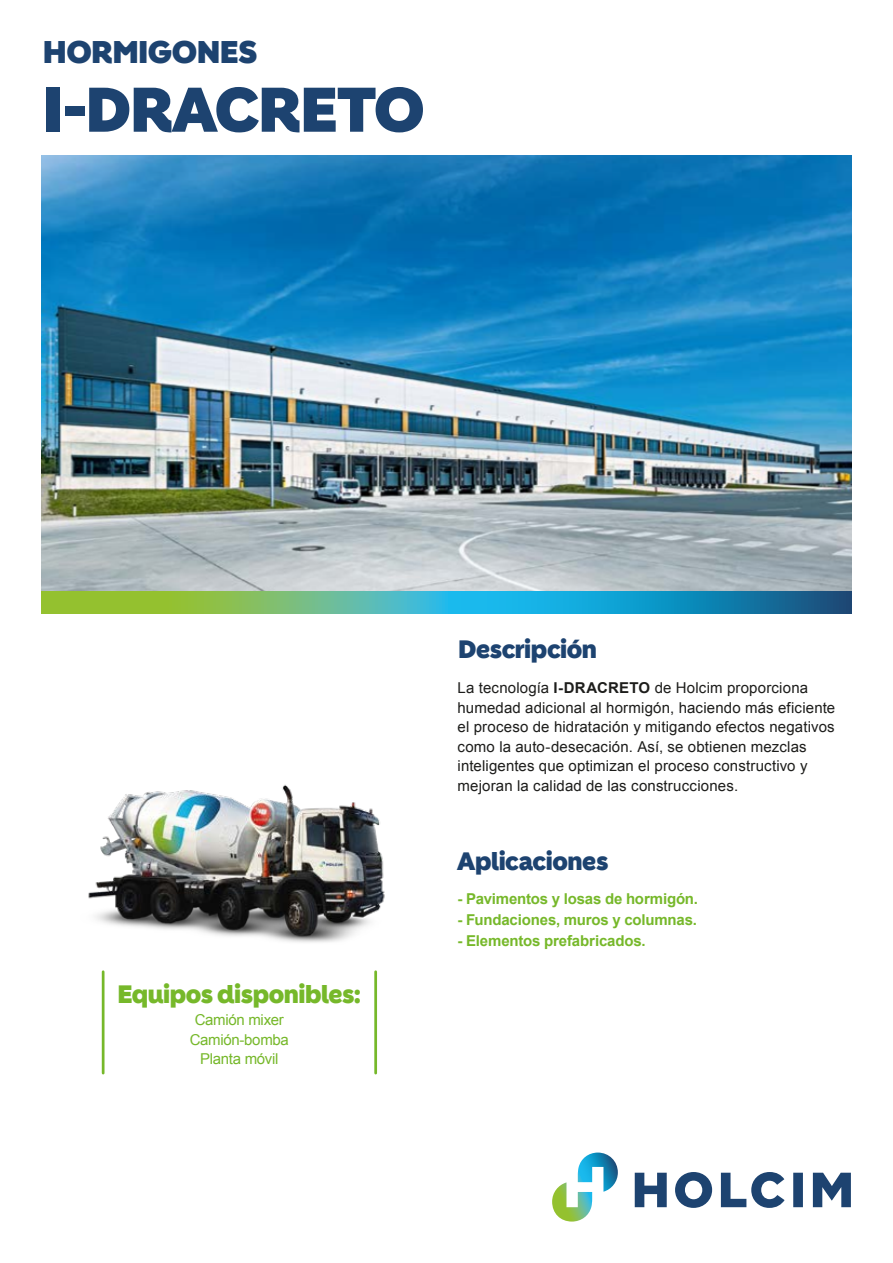
<style>
.page{position:relative;width:893px;height:1263px;background:#fff}
.page>*{position:absolute;margin:0;border:0;box-sizing:border-box;transform-origin:0 0}
.t1{font:900 61.2px "Holcim Headline";letter-spacing:-.02em;color:#1d4370}
.t2{font:900 30.6px "Holcim Headline";letter-spacing:-.02em;color:#1d4370}
.t3{font:900 24.45px "Holcim Headline";letter-spacing:-.02em;color:#1d4370}
.t4{font:900 24.45px "Holcim Headline";letter-spacing:-.02em;color:#76b82a}
.t5{font:15px/19.5px "Arial";letter-spacing:.01em;color:#1d1d1b}
.t6{font:700 15px "Arial";letter-spacing:-.01em;color:#76b82a}
.t7{font:15px/19.5px "Arial";letter-spacing:-.02em;color:#76b82a;text-align:center}
.s1{font-weight:700}
</style>
<div class="page">
<svg style="left:635px;top:1172px;width:216px;height:36px"></svg>
<svg style="left:552px;top:1152px;width:66px;height:69px"></svg>
<svg style="left:41px;top:590px;width:810px;height:24px;background:#4ca999"></svg>
<img style="left:41px;top:156px;width:810px;height:434px">
<img style="left:88px;top:784px;width:297px;height:159px">
<hr style="left:102px;top:972px;width:3px;height:101px;background:#76b82a">
<hr style="left:374px;top:972px;width:3px;height:101px;background:#76b82a">
<h2 class="t2" style="left:43px;top:34px;width:216px">HORMIGONES</h2>
<h1 class="t1" style="left:43px;top:74px;width:383px">I-DRACRETO</h1>
<h3 class="t4" style="left:117px;top:979px;width:245px">Equipos disponibles:</h3>
<p class="t7" style="left:190px;top:1010px;width:101px">Camión mixer<br>Camión-bomba<br>Planta móvil</p>
<h3 class="t3" style="left:458px;top:635px;width:140px">Descripción</h3>
<p class="t5" style="left:457px;top:678px;width:379px">La tecnología <span class="s1">I-DRACRETO</span> de Holcim proporciona humedad adicional al hormigón, haciendo más eficiente el proceso de hidratación y mitigando efectos negativos como la auto-desecación. Así, se obtienen mezclas inteligentes que optimizan el proceso constructivo y mejoran la calidad de las construcciones.</p>
<h3 class="t3" style="left:457px;top:847px;width:153px">Aplicaciones</h3>
<p class="t6" style="left:458px;top:888px;width:242px">- Pavimentos y losas de hormigón.</p>
<p class="t6" style="left:458px;top:909px;width:241px">- Fundaciones, muros y columnas.</p>
<p class="t6" style="left:458px;top:930px;width:190px">- Elementos prefabricados.</p>
</div>
